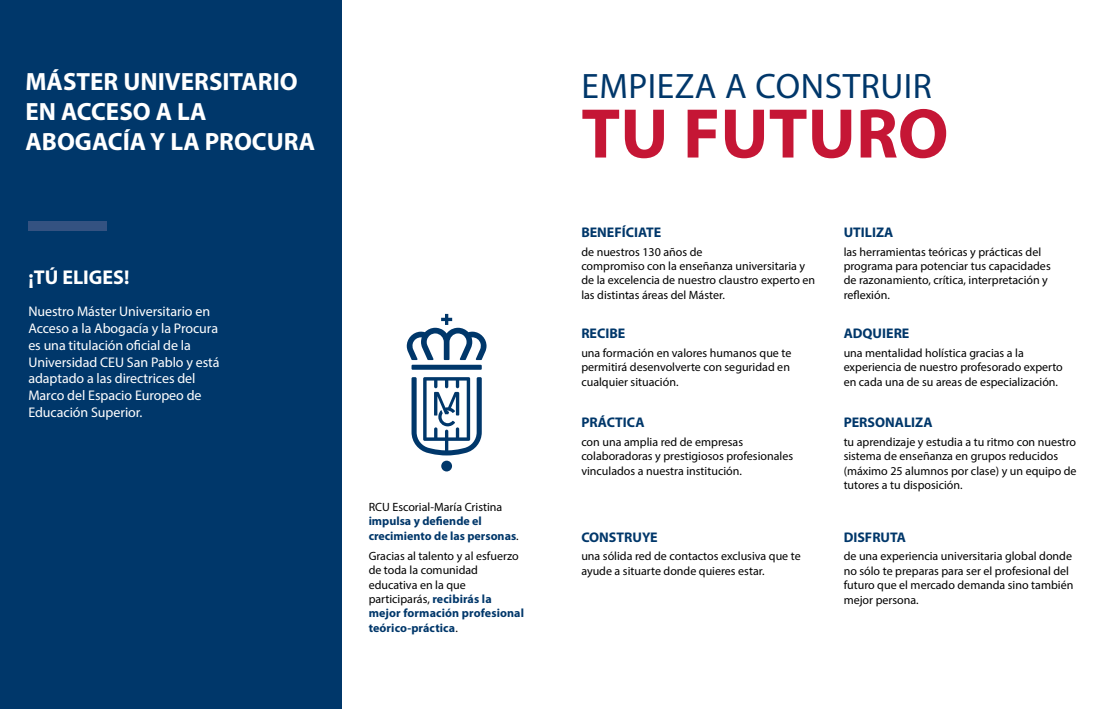
<style>
.page{position:relative;width:1106px;height:709px;background:#fff}
.page>*{position:absolute;margin:0;border:0;box-sizing:border-box;transform-origin:0 0}
.t1{font:700 70.9px "Myriad Pro";color:#c51635}
.t2{font:35.5px "Myriad Pro";letter-spacing:.015em;color:#00376a}
.t3{font:700 25px/30px "Myriad Pro";color:#fff}
.t4{font:700 20px "Myriad Pro";color:#fff}
.t5{font:14px/16.8px "Myriad Pro";letter-spacing:-.005em;color:#fff}
.t6{font:700 14px "Myriad Pro";color:#00376a}
.t7{font:12px/14.4px "Myriad Pro";color:#000}
.t8{font:700 12px/14.4px "Myriad Pro";color:#00376a}
.s1{font-weight:400;color:#000}
.s2{font-weight:700;color:#00376a}
</style>
<div class="page">
<div style="left:0;top:0;width:342px;height:709px;background:#00376a"></div>
<div style="left:28px;top:222px;width:79px;height:9px;background:#345281"></div>
<div style="left:441px;top:460px;width:11px;height:11px;background:#00376a;border-radius:50%"></div>
<div style="left:411px;top:365px;width:71px;height:5px;background:#00376a"></div>
<svg style="left:406px;top:314px;width:81px;height:46px"></svg>
<svg style="left:411px;top:377px;width:71px;height:78px"></svg>
<h3 class="t3" style="left:26px;top:65px;width:291px">MÁSTER UNIVERSITARIO<br>EN ACCESO A LA<br>ABOGACÍA Y LA PROCURA</h3>
<h2 class="t2" style="left:581px;top:64px;width:352px">EMPIEZA A CONSTRUIR</h2>
<h1 class="t1" style="left:581px;top:87px;width:369px">TU FUTURO</h1>
<h3 class="t4" style="left:28px;top:264px;width:103px">¡TÚ ELIGES!</h3>
<p class="t5" style="left:28px;top:303px;width:193px">Nuestro Máster Universitario en<br>Acceso a la Abogacía y la Procura es una titulación oficial de la<br>Universidad CEU San Pablo y está adaptado a las directrices del<br>Marco del Espacio Europeo de<br>Educación Superior.</p>
<p class="t7" style="left:369px;top:499px;width:135px">RCU Escorial-María Cristina</p>
<p class="t8" style="left:369px;top:513px;width:151px">impulsa y defiende el crecimiento de las personas<span class="s1">.</span></p>
<p class="t7" style="left:369px;top:548px;width:157px">Gracias al talento y al esfuerzo de toda la comunidad educativa en la que participarás, <span class="s2">recibirás la mejor formación profesional teórico-práctica</span>.</p>
<p class="t6" style="left:581px;top:223px;width:81px">BENEFÍCIATE</p>
<p class="t7" style="left:581px;top:244px;width:235px">de nuestros 130 años de<br>compromiso con la enseñanza universitaria y de la excelencia de nuestro claustro experto en las distintas áreas del Máster.</p>
<p class="t6" style="left:581px;top:324px;width:46px">RECIBE</p>
<p class="t7" style="left:581px;top:345px;width:211px;text-align:justify">una formación en valores humanos que te permitirá desenvolverte con seguridad en cualquier situación.</p>
<p class="t6" style="left:581px;top:413px;width:65px">PRÁCTICA</p>
<p class="t7" style="left:581px;top:434px;width:213px">con una amplia red de empresas colaboradoras y prestigiosos profesionales vinculados a nuestra institución.</p>
<p class="t6" style="left:581px;top:528px;width:78px">CONSTRUYE</p>
<p class="t7" style="left:581px;top:549px;width:221px">una sólida red de contactos exclusiva que te ayude a situarte donde quieres estar.</p>
<p class="t6" style="left:843px;top:223px;width:51px">UTILIZA</p>
<p class="t7" style="left:843px;top:244px;width:208px">las herramientas teóricas y prácticas del programa para potenciar tus capacidades de razonamiento, crítica, interpretación y reflexión.</p>
<p class="t6" style="left:843px;top:324px;width:67px">ADQUIERE</p>
<p class="t7" style="left:843px;top:345px;width:221px">una mentalidad holística gracias a la experiencia de nuestro profesorado experto en cada una de su areas de especialización.</p>
<p class="t6" style="left:843px;top:413px;width:90px">PERSONALIZA</p>
<p class="t7" style="left:843px;top:434px;width:234px">tu aprendizaje y estudia a tu ritmo con nuestro sistema de enseñanza en grupos reducidos (máximo 25 alumnos por clase) y un equipo de tutores a tu disposición.</p>
<p class="t6" style="left:843px;top:528px;width:64px">DISFRUTA</p>
<p class="t7" style="left:843px;top:549px;width:231px">de una experiencia universitaria global donde no sólo te preparas para ser el profesional del futuro que el mercado demanda sino también mejor persona.</p>
</div>
